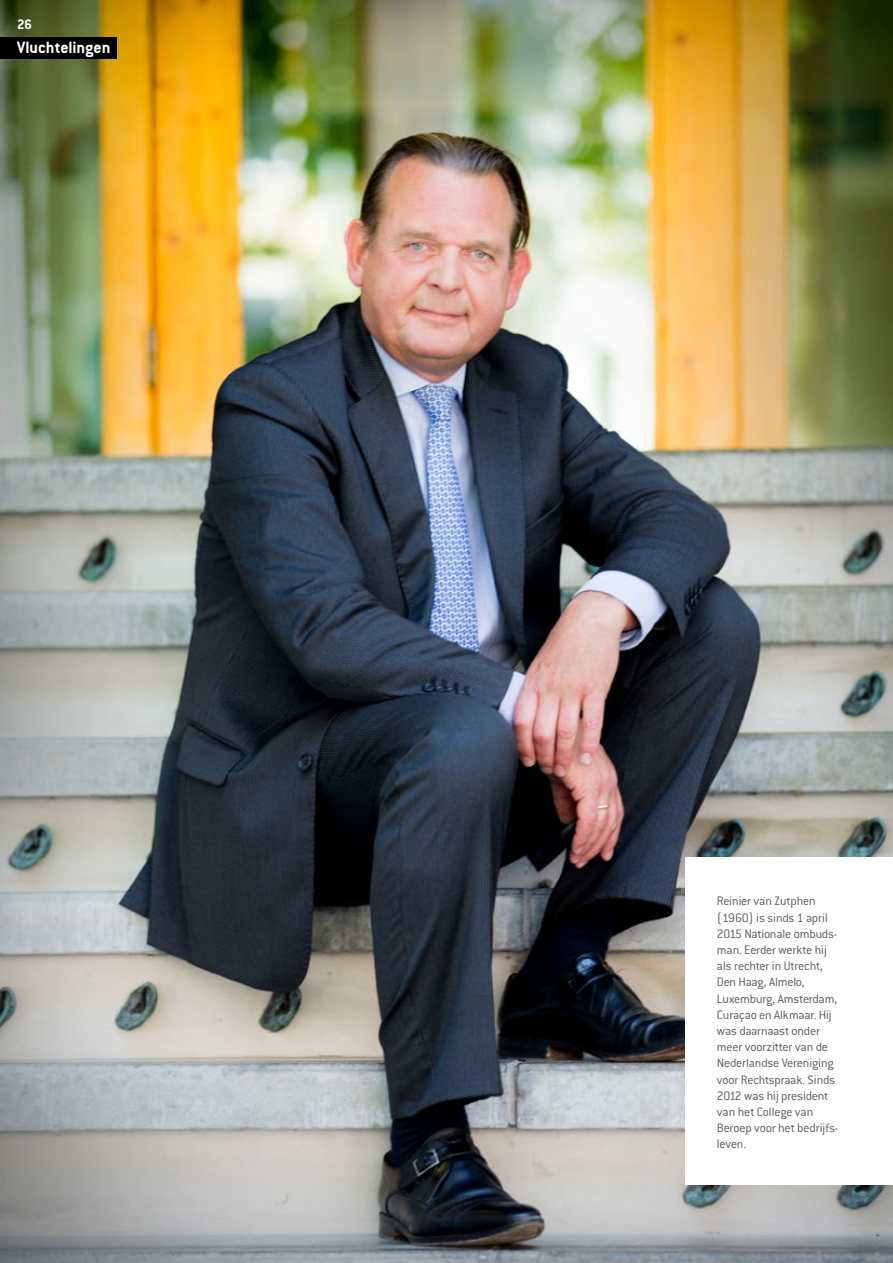
<style>
.page{position:relative;width:893px;height:1263px;background:#fff}
.page>*{position:absolute;margin:0;border:0;box-sizing:border-box;transform-origin:0 0}
.t1{font:700 18px "Conduit ITC";letter-spacing:-.005em;color:#fff}
.t2{font:700 15px "Conduit ITC";color:#fff}
.t3{font:13.5px/16.2px "Conduit ITC Light";letter-spacing:-.015em;color:#58595b}
</style>
<div class="page">
<img style="left:0;top:0;width:893px;height:1263px">
<div style="left:686px;top:857px;width:207px;height:328px;background:#fff"></div>
<div style="left:0;top:37px;width:21px;height:21px;background:#000"></div>
<div style="left:17px;top:37px;width:100px;height:21px;background:#000"></div>
<p class="t2" style="left:17px;top:15px;width:17px">26</p>
<h1 class="t1" style="left:17px;top:37px;width:95px">Vluchtelingen</h1>
<p class="t3" style="left:717px;top:893px;width:123px">Reinier van Zutphen (1960) is sinds 1 april<br>2015 Nationale ombuds&shy;man. Eerder werkte hij als rechter in Utrecht,<br>Den Haag, Almelo,<br>Luxemburg, Amsterdam,<br>Curaçao en Alkmaar. Hij was daarnaast onder meer voorzitter van de<br>Nederlandse Vereniging voor Rechtspraak. Sinds<br>2012 was hij president van het College van<br>Beroep voor het bedrijfs&shy;leven.</p>
</div>
